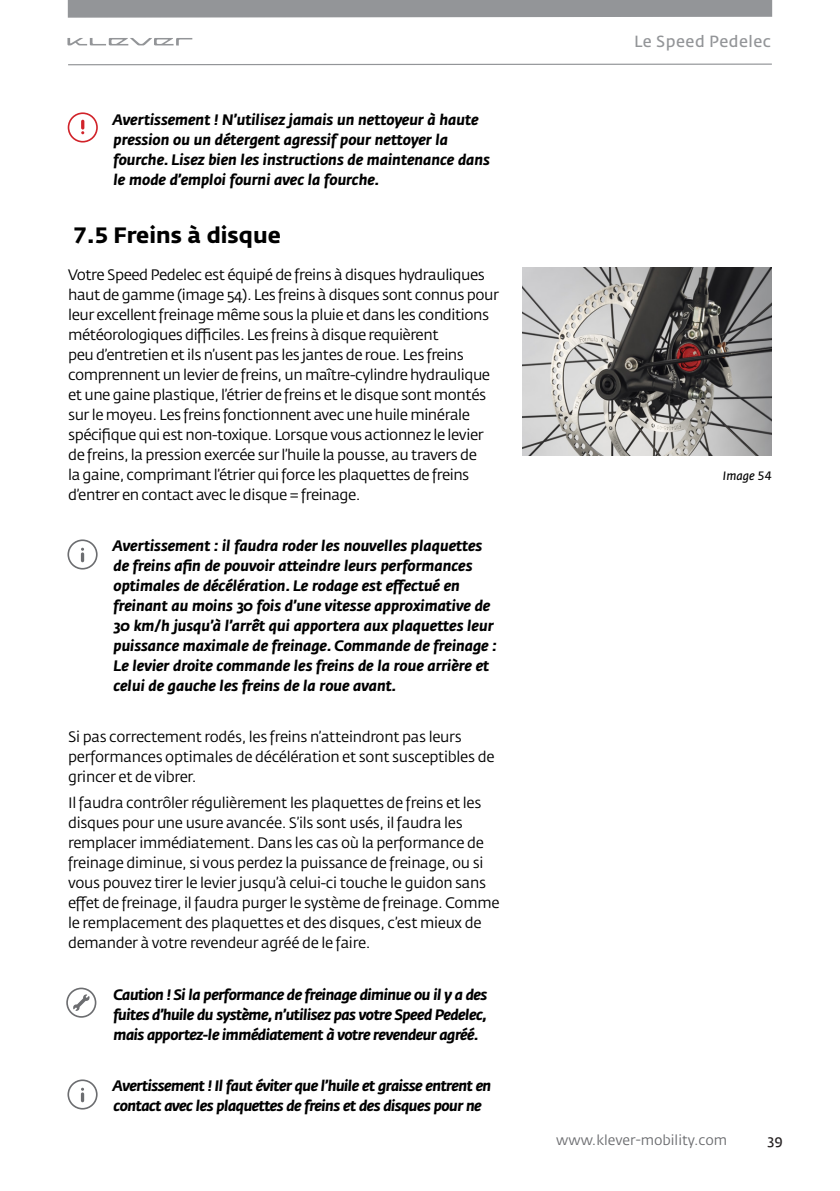
<style>
.page{position:relative;width:840px;height:1191px;background:#fff}
.page>*{position:absolute;margin:0;border:0;box-sizing:border-box;transform-origin:0 0}
.subtitle{font:700 22px "Fedra Sans Std";color:#000}
.t1{font:16px "Fedra Sans Std";letter-spacing:.03em;color:#939598}
.Body{font:15px/20px "Fedra Sans Std";letter-spacing:-.03em;color:#000}
.warnings{font:italic 700 15px/20px "Fedra Sans Std";color:#000}
.warnings-2{font:italic 700 15px/20px "Fedra Sans Std";letter-spacing:-.03em;color:#000}
.t2{font:14px "Fedra Sans Std";color:#6c6d70}
.t3{font:14px "Fedra Sans Std";color:#231f20}
._3rd_title{font:italic 12px "Fedra Sans Std";color:#000}
</style>
<div class="page">
<svg style="left:68px;top:63px;width:704px;height:3px"></svg>
<div style="left:68px;top:0;width:703px;height:18px;background:#939598"></div>
<svg style="left:67px;top:38px;width:125px;height:8px"></svg>
<svg style="left:68px;top:112px;width:30px;height:30px"></svg>
<svg style="left:67px;top:539px;width:31px;height:30px"></svg>
<svg style="left:66px;top:987px;width:30px;height:30px"></svg>
<svg style="left:67px;top:1079px;width:31px;height:30px"></svg>
<img style="left:522px;top:268px;width:249px;height:187px">
<p class="warnings" style="left:113px;top:110px;width:378px">Avertissement ! N’utilisez jamais un nettoyeur à haute pression ou un détergent agressif pour nettoyer la fourche. Lisez bien les instructions de maintenance dans le mode d’emploi fourni avec la fourche.</p>
<p class="subtitle" style="left:74px;top:221px;width:208px">7.5 Freins à disque</p>
<p class="Body" style="left:68px;top:264px;width:432px">Votre Speed Pedelec est équipé de freins à disques hydrauliques haut de gamme (image 54). Les freins à disques sont connus pour leur excellent freinage même sous la pluie et dans les conditions météorologiques difficiles. Les freins à disque requièrent<br>peu d’entretien et ils n’usent pas les jantes de roue. Les freins comprennent un levier de freins, un maître-cylindre hydraulique et une gaine plastique, l’étrier de freins et le disque sont montés sur le moyeu. Les freins fonctionnent avec une huile minérale spécifique qui est non-toxique. Lorsque vous actionnez le levier de freins, la pression exercée sur l’huile la pousse, au travers de<br>la gaine, comprimant l’étrier qui force les plaquettes de freins d’entrer en contact avec le disque = freinage.</p>
<p class="warnings" style="left:113px;top:536px;width:385px">Avertissement : il faudra roder les nouvelles plaquettes de freins afin de pouvoir atteindre leurs performances optimales de décélération. Le rodage est effectué en freinant au moins 30 fois d’une vitesse approximative de 30 km/h jusqu’à l’arrêt qui apportera aux plaquettes leur puissance maximale de freinage. Commande de freinage :<br>Le levier droite commande les freins de la roue arrière et celui de gauche les freins de la roue avant.</p>
<p class="Body" style="left:68px;top:727px;width:427px">Si pas correctement rodés, les freins n’atteindront pas leurs performances optimales de décélération et sont susceptibles de grincer et de vibrer.</p>
<p class="Body" style="left:68px;top:793px;width:432px">Il faudra contrôler régulièrement les plaquettes de freins et les disques pour une usure avancée. S’ils sont usés, il faudra les remplacer immédiatement. Dans les cas où la performance de freinage diminue, si vous perdez la puissance de freinage, ou si vous pouvez tirer le levier jusqu’à celui-ci touche le guidon sans effet de freinage, il faudra purger le système de freinage. Comme le remplacement des plaquettes et des disques, c’est mieux de demander à votre revendeur agréé de le faire.</p>
<p class="warnings" style="left:113px;top:984px;width:375px;text-align:justify">Caution ! Si la performance de freinage diminue ou il y a des fuites d’huile du système, n’utilisez pas votre Speed Pedelec, mais apportez-le immédiatement à votre revendeur agréé.</p>
<p class="warnings-2" style="left:113px;top:1075px;width:380px">Avertissement ! Il faut éviter que l’huile et graisse entrent en contact avec les plaquettes de freins et des disques pour ne</p>
<p class="t1" style="left:633px;top:32px;width:138px">Le Speed Pedelec</p>
<p class="_3rd_title" style="left:722px;top:468px;width:50px">Image 54</p>
<p class="t2" style="left:556px;top:1131px;width:172px">www.klever-mobility.com</p>
<p class="t3" style="left:767px;top:1131px;width:17px">39</p>
</div>
